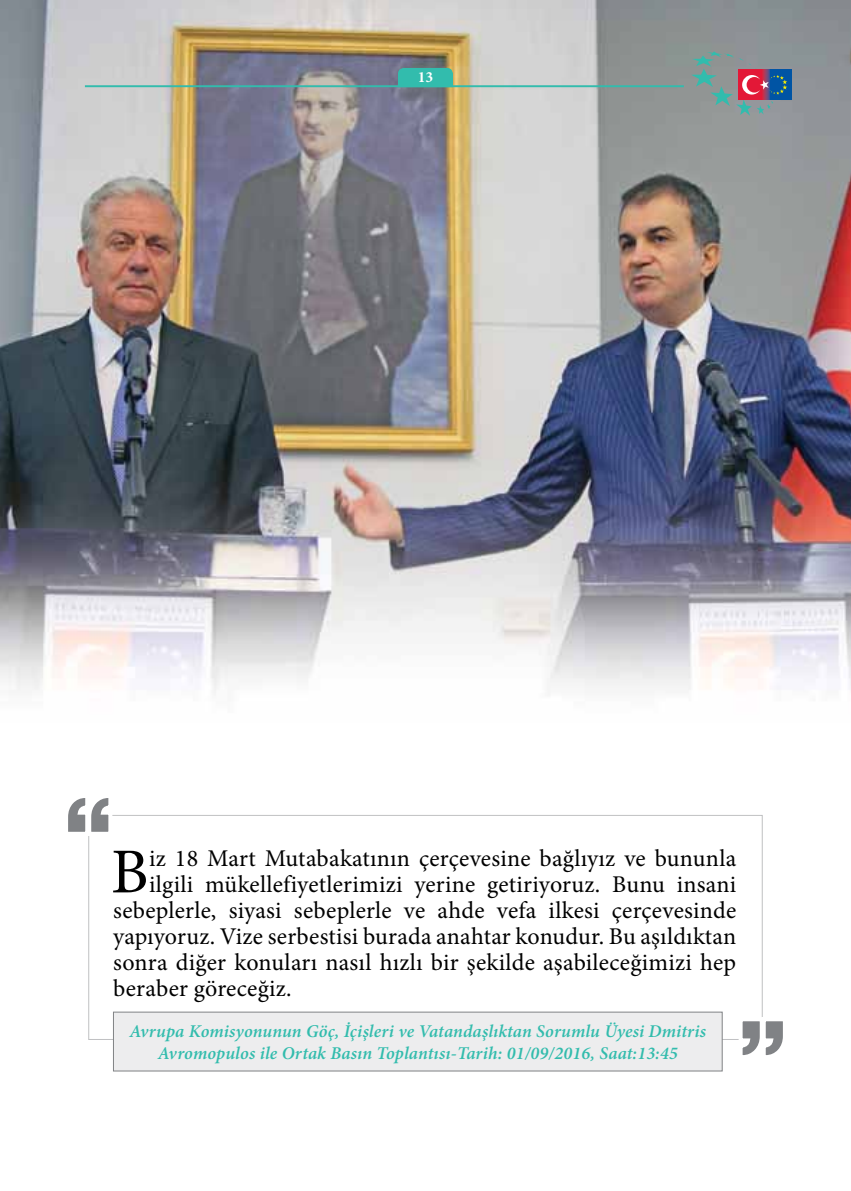
<style>
.page{position:relative;width:851px;height:1191px;background:#fff}
.page>*{position:absolute;margin:0;border:0;box-sizing:border-box;transform-origin:0 0}
.t1{font:64px "Minion Pro";color:#000}
.t2{font:24px "Minion Pro";letter-spacing:.01em;color:#000}
.t3{font:italic 600 18px/21.6px "Minion Pro";letter-spacing:.005em;color:#32bcad;text-align:center}
.t4{font:700 15.6px "Minion Pro";color:#fff}
</style>
<div class="page">
<img style="left:0;top:0;width:850px;height:693px">
<svg style="left:68px;top:798px;width:47px;height:39px"></svg>
<svg style="left:736px;top:1015px;width:47px;height:40px"></svg>
<div style="left:113px;top:1011px;width:609px;height:60px;background:#ededee;border:1px solid #808285"></div>
<svg style="left:398px;top:68px;width:55px;height:17px"></svg>
<hr style="left:85px;top:85px;width:598px;height:2px;background:#32bcad">
<div style="left:738px;top:70px;width:53px;height:29px;background:#0054a4"></div>
<svg style="left:691px;top:51px;width:96px;height:65px;background:#88868f"></svg>
<p class="t4" style="left:417px;top:66px;width:17px">13</p>
<h1 class="t1" style="left:111px;top:829px;width:39px">B</h1>
<p class="t2" style="left:149px;top:842px;width:588px">iz 18 Mart Mutabakatının çerçevesine bağlıyız ve bununla</p>
<p class="t2" style="left:149px;top:868px;width:588px">ilgili mükellefiyetlerimizi yerine getiriyoruz. Bunu insani</p>
<p class="t2" style="left:113px;top:894px;width:624px">sebeplerle, siyasi sebeplerle ve ahde vefa ilkesi çerçevesinde</p>
<p class="t2" style="left:113px;top:920px;width:624px">yapıyoruz. Vize serbestisi burada anahtar konudur. Bu aşıldıktan</p>
<p class="t2" style="left:113px;top:946px;width:624px">sonra diğer konuları nasıl hızlı bir şekilde aşabileceğimizi hep</p>
<p class="t2" style="left:113px;top:972px;width:180px">beraber göreceğiz.</p>
<p class="t3" style="left:129px;top:1020px;width:578px">Avrupa Komisyonunun Göç, İçişleri ve Vatandaşlıktan Sorumlu Üyesi Dmitris<br>Avromopulos ile Ortak Basın Toplantısı-Tarih: 01/09/2016, Saat:13:45</p>
</div>
